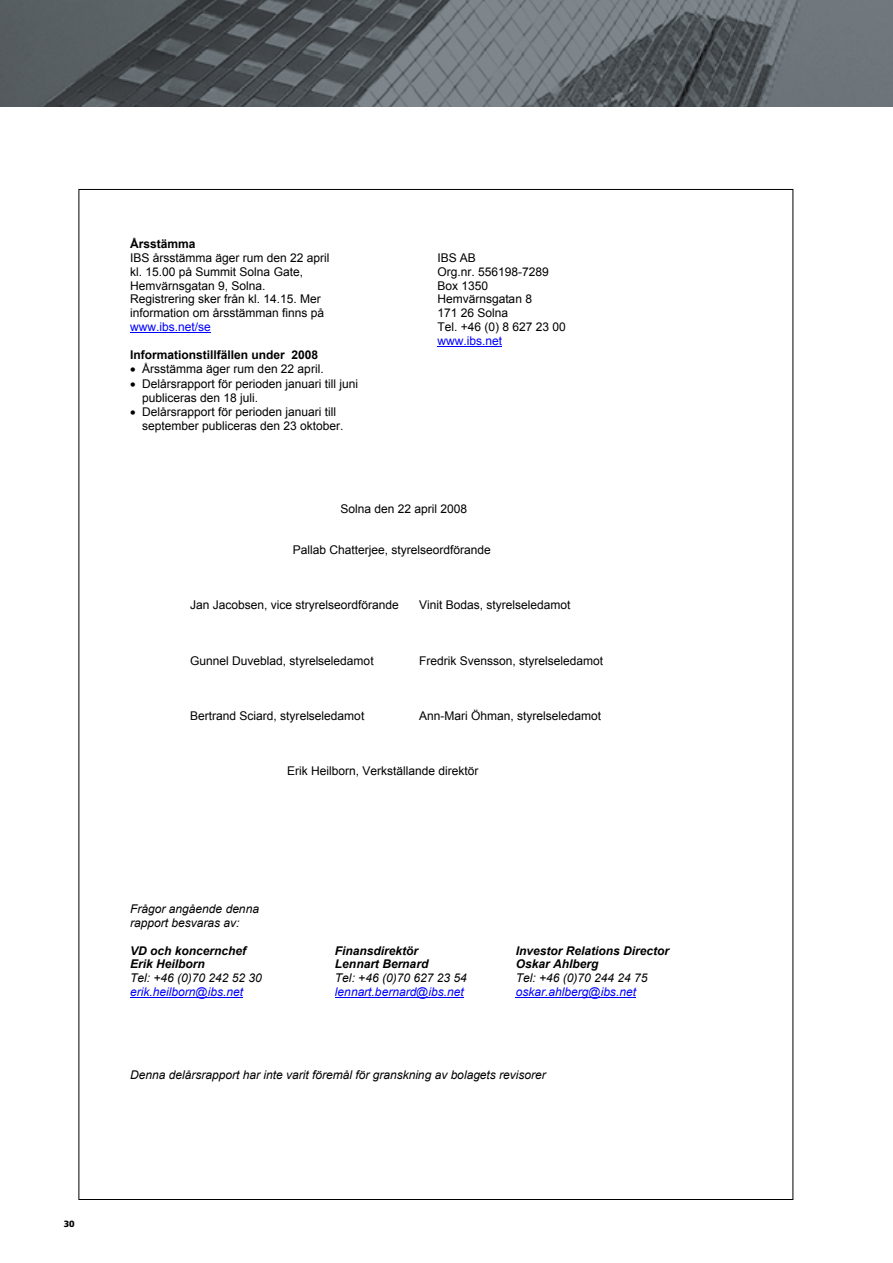
<style>
.page{position:relative;width:893px;height:1263px;background:#fff}
.page>*{position:absolute;margin:0;border:0;box-sizing:border-box;transform-origin:0 0}
.t1{font:12px/13.8px "Arial";color:#000}
.t2{font:italic 12px/13.8px "Arial";color:#000}
.t3{font:italic 700 12px/13.8px "Arial";color:#000}
.t4{font:italic 12px "Arial";color:#00f}
.t5{font:700 12px "Arial";color:#000}
.t6{font:12px "Arial";color:#00f}
.t7{font:900 9px "Frutiger LT Std";color:#000}
</style>
<div class="page">
<hr style="left:130px;top:332px;width:81px;height:1px;background:#00f">
<hr style="left:437px;top:346px;width:65px;height:1px;background:#00f">
<hr style="left:130px;top:997px;width:113px;height:1px;background:#00f">
<hr style="left:335px;top:997px;width:129px;height:1px;background:#00f">
<hr style="left:516px;top:997px;width:120px;height:1px;background:#00f">
<img style="left:0;top:0;width:893px;height:106px">
<p class="t5" style="left:130px;top:236px;width:67px">Årsstämma</p>
<p class="t1" style="left:130px;top:251px;width:201px">IBS årsstämma äger rum den 22 april kl. 15.00 på Summit Solna Gate,<br>Hemvärnsgatan 9, Solna.<br>Registrering sker från kl. 14.15. Mer information om årsstämman finns på</p>
<p class="t6" style="left:130px;top:319px;width:82px">www.ibs.net/se</p>
<p class="t5" style="left:130px;top:346px;width:190px">Informationstillfällen under 2008</p>
<p class="t1" style="left:142px;top:362px;width:217px;line-height:14.2px">Årsstämma äger rum den 22 april.<br>Delårsrapport för perioden januari till juni publiceras den 18 juli.<br>Delårsrapport för perioden januari till september publiceras den 23 oktober.</p>
<p class="t1" style="left:437px;top:251px;width:130px">IBS AB<br>Org.nr. 556198-7289<br>Box 1350<br>Hemvärnsgatan 8<br>171 26 Solna<br>Tel. +46 (0) 8 627 23 00</p>
<p class="t6" style="left:437px;top:333px;width:66px">www.ibs.net</p>
<p class="t1" style="left:340px;top:502px;width:128px">Solna den 22 april 2008</p>
<p class="t1" style="left:293px;top:543px;width:200px">Pallab Chatterjee, styrelseordförande</p>
<p class="t1" style="left:190px;top:598px;width:210px">Jan Jacobsen, vice stryrelseordförande</p>
<p class="t1" style="left:419px;top:598px;width:153px">Vinit Bodas, styrelseledamot</p>
<p class="t1" style="left:190px;top:654px;width:185px">Gunnel Duveblad, styrelseledamot</p>
<p class="t1" style="left:419px;top:654px;width:186px">Fredrik Svensson, styrelseledamot</p>
<p class="t1" style="left:190px;top:709px;width:176px">Bertrand Sciard, styrelseledamot</p>
<p class="t1" style="left:419px;top:709px;width:184px">Ann-Mari Öhman, styrelseledamot</p>
<p class="t1" style="left:287px;top:764px;width:193px">Erik Heilborn, Verkställande direktör</p>
<p class="t2" style="left:130px;top:902px;width:130px">Frågor angående denna rapport besvaras av:</p>
<p class="t3" style="left:130px;top:944px;width:117px">VD och koncernchef<br>Erik Heilborn</p>
<p class="t2" style="left:130px;top:971px;width:133px">Tel: +46 (0)70 242 52 30</p>
<p class="t4" style="left:130px;top:984px;width:114px">erik.heilborn@ibs.net</p>
<p class="t3" style="left:335px;top:944px;width:95px">Finansdirektör<br>Lennart Bernard</p>
<p class="t2" style="left:335px;top:971px;width:133px">Tel: +46 (0)70 627 23 54</p>
<p class="t4" style="left:335px;top:984px;width:130px">lennart.bernard@ibs.net</p>
<p class="t3" style="left:516px;top:944px;width:155px">Investor Relations Director<br>Oskar Ahlberg</p>
<p class="t2" style="left:516px;top:971px;width:133px">Tel: +46 (0)70 244 24 75</p>
<p class="t4" style="left:516px;top:984px;width:122px">oskar.ahlberg@ibs.net</p>
<p class="t2" style="left:130px;top:1068px;width:417px">Denna delårsrapport har inte varit föremål för granskning av bolagets revisorer</p>
<p class="t7" style="left:64px;top:1218px;width:13px">30</p>
</div>
